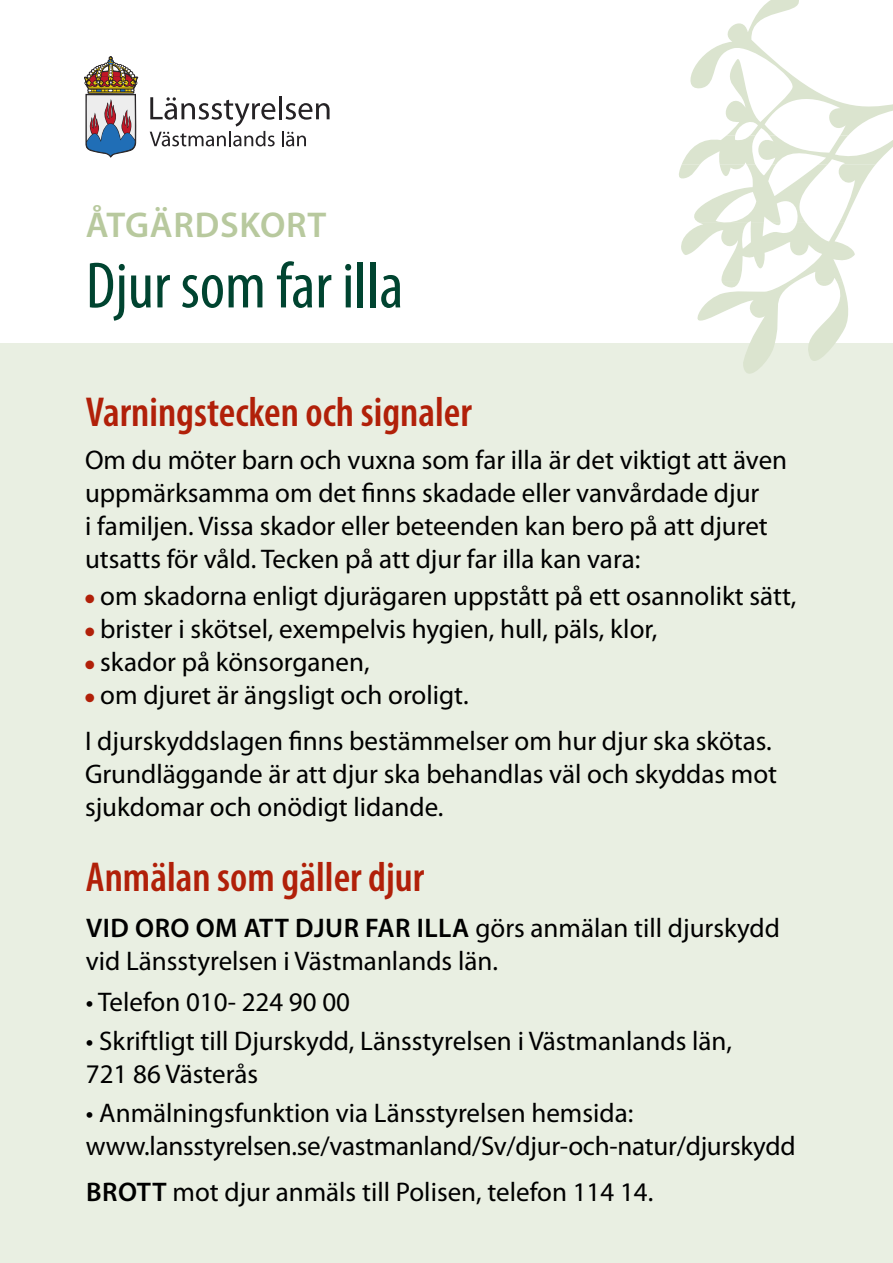
<style>
.page{position:relative;width:893px;height:1263px;background:#fff}
.page>*{position:absolute;margin:0;border:0;box-sizing:border-box;transform-origin:0 0}
.t1{font:condensed 66px "Myriad Pro";color:#004430}
.t2{font:600 condensed 42px "Myriad Pro";color:#b12009}
.t3{font:600 36px "Myriad Pro";letter-spacing:.02em;color:#b8c99e}
.t4{font:27px/33px "Myriad Pro";color:#000}
.s1{color:#b12009}
.s2{font-weight:600}
</style>
<div class="page">
<svg style="left:84px;top:57px;width:55px;height:101px"></svg>
<hr style="left:279px;top:96px;width:3px;height:23px;background:#252225">
<svg style="left:286px;top:103px;width:44px;height:17px"></svg>
<svg style="left:150px;top:97px;width:125px;height:49px"></svg>
<svg style="left:282px;top:131px;width:24px;height:15px"></svg>
<div style="left:0;top:344px;width:893px;height:919px;background:#e9efe2"></div>
<svg style="left:679px;top:0;width:214px;height:374px"></svg>
<h3 class="t3" style="left:86px;top:205px;width:242px">ÅTGÄRDSKORT</h3>
<h1 class="t1" style="left:86px;top:250px;width:319px">Djur som far illa</h1>
<h2 class="t2" style="left:86px;top:389px;width:387px">Varningstecken och signaler</h2>
<p class="t4" style="left:85px;top:444px;width:704px">Om du möter barn och vuxna som far illa är det viktigt att även uppmärksamma om det finns skadade eller vanvårdade djur<br>i familjen. Vissa skador eller beteenden kan bero på att djuret utsatts för våld. Tecken på att djur far illa kan vara:</p>
<p class="t4" style="left:85px;top:580px;width:713px"><span class="s1">●</span> om skadorna enligt djurägaren uppstått på ett osannolikt sätt,</p>
<p class="t4" style="left:85px;top:613px;width:574px"><span class="s1">●</span> brister i skötsel, exempelvis hygien, hull, päls, klor,</p>
<p class="t4" style="left:85px;top:646px;width:286px"><span class="s1">●</span> skador på könsorganen,</p>
<p class="t4" style="left:85px;top:672px;width:688px;line-height:45.9px"><span class="s1">●</span> om djuret är ängsligt och oroligt.<br>I djurskyddslagen finns bestämmelser om hur djur ska skötas.</p>
<p class="t4" style="left:85px;top:758px;width:694px">Grundläggande är att djur ska behandlas väl och skyddas mot sjukdomar och onödigt lidande.</p>
<h2 class="t2" style="left:86px;top:854px;width:340px">Anmälan som gäller djur</h2>
<p class="t4" style="left:86px;top:912px;width:696px"><span class="s2">VID ORO OM ATT DJUR FAR ILLA</span> görs anmälan till djurskydd vid Länsstyrelsen i Västmanlands län.</p>
<p class="t4" style="left:86px;top:986px;width:266px">• Telefon 010- 224 90 00</p>
<p class="t4" style="left:86px;top:1025px;width:648px">• Skriftligt till Djurskydd, Länsstyrelsen i Västmanlands län,<br>721 86 Västerås</p>
<p class="t4" style="left:86px;top:1097px;width:711px">• Anmälningsfunktion via Länsstyrelsen hemsida: www.lansstyrelsen.se/vastmanland/Sv/djur-och-natur/djurskydd</p>
<p class="t4" style="left:86px;top:1176px;width:569px"><span class="s2">BROTT</span> mot djur anmäls till Polisen, telefon 114 14.</p>
</div>
